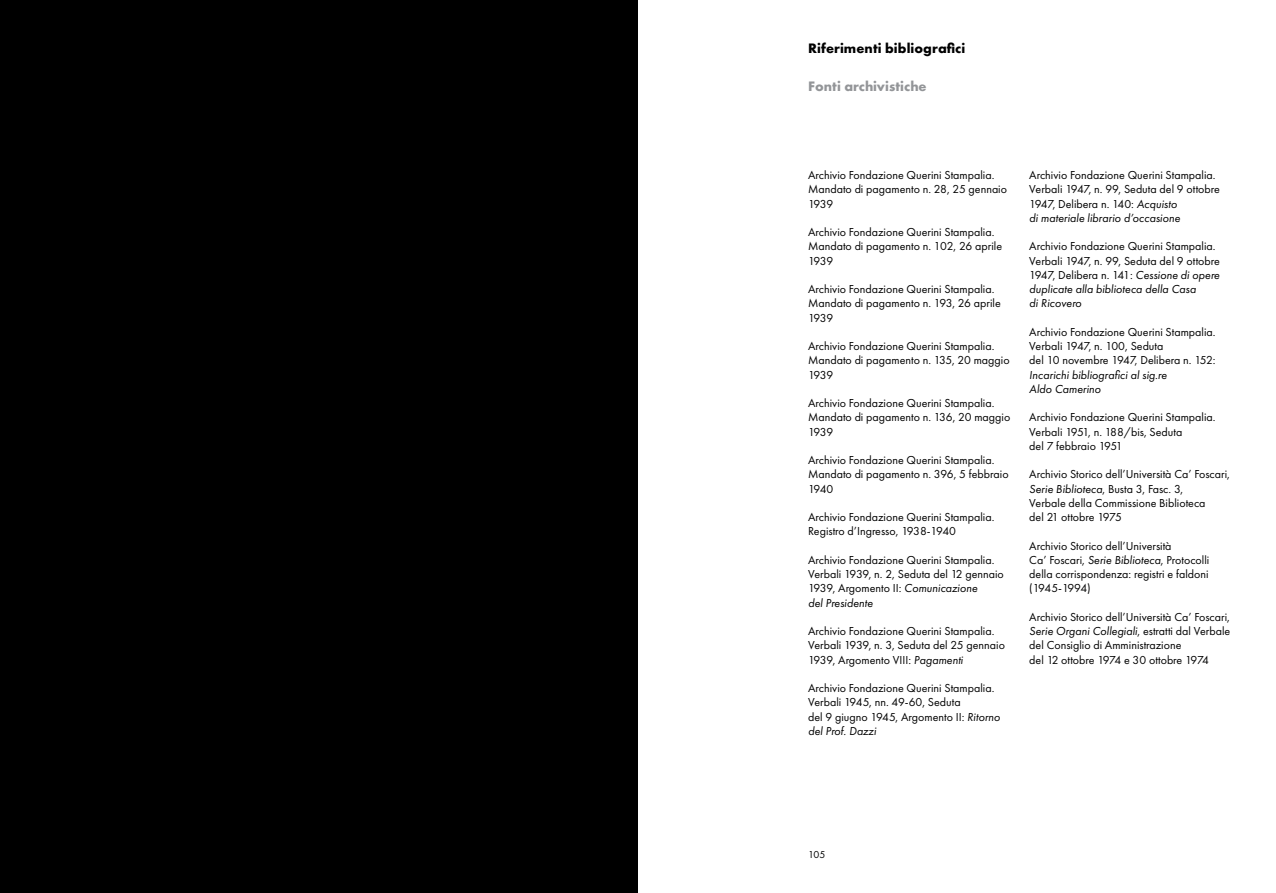
<style>
.page{position:relative;width:1276px;height:893px;background:#fff}
.page>*{position:absolute;margin:0;border:0;box-sizing:border-box;transform-origin:0 0}
.t1{font:700 14.25px "Futura PT";letter-spacing:.005em;color:#000}
.t2{font:700 14.25px "Futura PT";letter-spacing:.005em;color:#939598}
.t3{font:12px/14.2px "Futura PT";color:#000}
.t4{font:italic 12px/14.2px "Futura PT";color:#000}
.t5{font:10.5px "Futura PT";color:#000}
.s1{font-style:italic}
</style>
<div class="page">
<div style="left:0;top:0;width:638px;height:893px;background:#000"></div>
<p class="t1" style="left:808px;top:39px;width:159px">Riferimenti bibliografici</p>
<p class="t2" style="left:808px;top:77px;width:120px">Fonti archivistiche</p>
<p class="t3" style="left:808px;top:168px;width:200px">Archivio Fondazione Querini Stampalia.<br>Mandato di pagamento n. 28, 25 gennaio<br>1939</p>
<p class="t3" style="left:808px;top:225px;width:195px">Archivio Fondazione Querini Stampalia.<br>Mandato di pagamento n. 102, 26 aprile<br>1939</p>
<p class="t3" style="left:808px;top:282px;width:194px">Archivio Fondazione Querini Stampalia.<br>Mandato di pagamento n. 193, 26 aprile<br>1939</p>
<p class="t3" style="left:808px;top:339px;width:203px">Archivio Fondazione Querini Stampalia.<br>Mandato di pagamento n. 135, 20 maggio<br>1939</p>
<p class="t3" style="left:808px;top:396px;width:204px">Archivio Fondazione Querini Stampalia.<br>Mandato di pagamento n. 136, 20 maggio<br>1939</p>
<p class="t3" style="left:808px;top:453px;width:202px">Archivio Fondazione Querini Stampalia.<br>Mandato di pagamento n. 396, 5 febbraio<br>1940</p>
<p class="t3" style="left:808px;top:510px;width:188px">Archivio Fondazione Querini Stampalia.<br>Registro d’Ingresso, 1938-1940</p>
<p class="t3" style="left:808px;top:553px;width:197px">Archivio Fondazione Querini Stampalia.<br>Verbali 1939, n. 2, Seduta del 12 gennaio 1939, Argomento II: <span class="s1">Comunicazione<br>del Presidente</span></p>
<p class="t3" style="left:808px;top:624px;width:198px">Archivio Fondazione Querini Stampalia.<br>Verbali 1939, n. 3, Seduta del 25 gennaio<br>1939, Argomento VIII: <span class="s1">Pagamenti</span></p>
<p class="t3" style="left:808px;top:681px;width:194px">Archivio Fondazione Querini Stampalia.<br>Verbali 1945, nn. 49-60, Seduta<br>del 9 giugno 1945, Argomento II: <span class="s1">Ritorno del Prof. Dazzi</span></p>
<p class="t3" style="left:1029px;top:168px;width:192px">Archivio Fondazione Querini Stampalia.<br>Verbali 1947, n. 99, Seduta del 9 ottobre 1947, Delibera n. 140: <span class="s1">Acquisto<br>di materiale librario d’occasione</span></p>
<p class="t3" style="left:1029px;top:239px;width:192px">Archivio Fondazione Querini Stampalia.<br>Verbali 1947, n. 99, Seduta del 9 ottobre 1947, Delibera n. 141: <span class="s1">Cessione di opere duplicate alla biblioteca della Casa<br>di Ricovero</span></p>
<p class="t3" style="left:1029px;top:325px;width:188px">Archivio Fondazione Querini Stampalia.<br>Verbali 1947, n. 100, Seduta<br>del 10 novembre 1947, Delibera n. 152:</p>
<p class="t4" style="left:1029px;top:367px;width:139px">Incarichi bibliografici al sig.re<br>Aldo Camerino</p>
<p class="t3" style="left:1029px;top:410px;width:188px">Archivio Fondazione Querini Stampalia.<br>Verbali 1951, n. 188/bis, Seduta<br>del 7 febbraio 1951</p>
<p class="t3" style="left:1029px;top:467px;width:202px">Archivio Storico dell’Università Ca’ Foscari, <span class="s1">Serie Biblioteca</span>, Busta 3, Fasc. 3,<br>Verbale della Commissione Biblioteca<br>del 21 ottobre 1975</p>
<p class="t3" style="left:1029px;top:538px;width:182px">Archivio Storico dell’Università<br>Ca’ Foscari, <span class="s1">Serie Biblioteca</span>, Protocolli della corrispondenza: registri e faldoni (1945-1994)</p>
<p class="t3" style="left:1029px;top:610px;width:202px">Archivio Storico dell’Università Ca’ Foscari, <span class="s1">Serie Organi Collegiali</span>, estratti dal Verbale del Consiglio di Amministrazione<br>del 12 ottobre 1974 e 30 ottobre 1974</p>
<p class="t5" style="left:808px;top:849px;width:19px">105</p>
</div>
